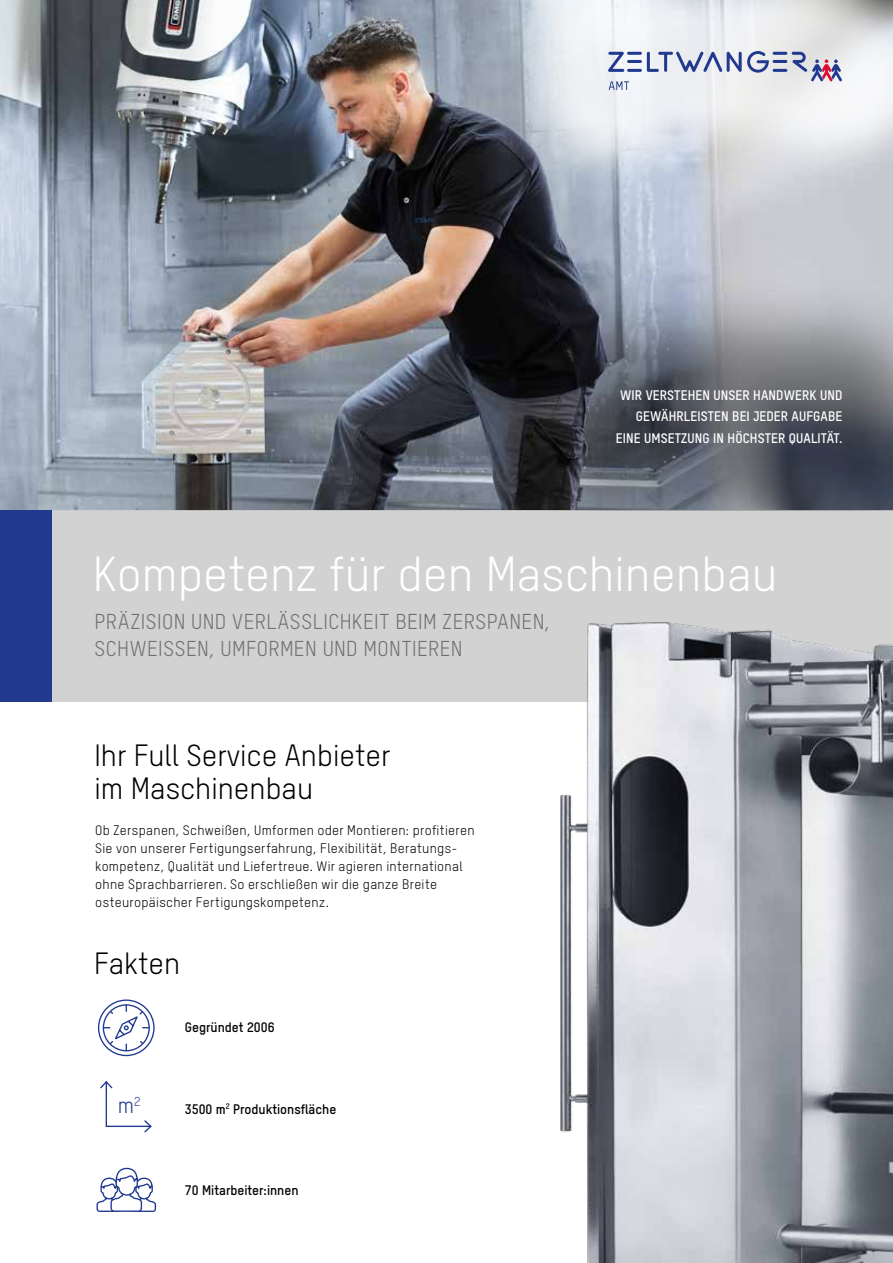
<style>
.page{position:relative;width:893px;height:1263px;background:#fff}
.page>*{position:absolute;margin:0;border:0;box-sizing:border-box;transform-origin:0 0}
.t1{font:48px "T Star Pro Regular";color:#fff}
.t2{font:30px/33px "T Star Pro Regular";color:#000}
.t3{font:21.75px "T Star Pro Regular";color:#213a8f}
.t4{font:21px/27px "T Star Pro Regular";letter-spacing:.025em;color:#706f6f}
.t5{font:13.5px/18px "T Star Pro Regular";letter-spacing:.02em;color:#000}
.t6{font:13.5px/21.8px "T Star Pro Bold";letter-spacing:.01em;color:#fff;text-align:right}
.t7{font:13.5px "T Star Pro Bold";color:#000}
</style>
<div class="page">
<img style="left:0;top:0;width:893px;height:510px">
<div style="left:506px;top:0;width:387px;height:192px;background:#fff;opacity:.8"></div>
<svg style="left:609px;top:81px;width:20px;height:9px"></svg>
<hr style="left:627px;top:52px;width:15px;height:3px;background:#213a8f;border-radius:2px">
<svg style="left:608px;top:52px;width:16px;height:20px"></svg>
<hr style="left:627px;top:69px;width:15px;height:3px;background:#213a8f;border-radius:2px">
<hr style="left:627px;top:60px;width:15px;height:3px;background:#213a8f;border-radius:2px">
<hr style="left:773px;top:52px;width:14px;height:3px;background:#213a8f;border-radius:2px">
<hr style="left:773px;top:69px;width:14px;height:3px;background:#213a8f;border-radius:2px">
<hr style="left:773px;top:60px;width:14px;height:3px;background:#213a8f;border-radius:2px">
<svg style="left:647px;top:51px;width:122px;height:22px"></svg>
<svg style="left:792px;top:52px;width:50px;height:29px"></svg>
<div style="left:51px;top:510px;width:842px;height:192px;background:#cecece"></div>
<div style="left:0;top:510px;width:51px;height:192px;background:#213a8f"></div>
<img style="left:560px;top:622px;width:333px;height:641px">
<svg style="left:97px;top:999px;width:58px;height:58px"></svg>
<svg style="left:96px;top:1167px;width:61px;height:45px"></svg>
<svg style="left:100px;top:1081px;width:52px;height:52px"></svg>
<div style="left:506px;top:277px;width:387px;height:233px;background:#000;opacity:.4"></div>
<p class="t6" style="left:616px;top:383px;width:228px">WIR VERSTEHEN UNSER HANDWERK UND<br>GEWÄHRLEISTEN BEI JEDER AUFGABE<br>EINE UMSETZUNG IN HÖCHSTER QUALITÄT.</p>
<h1 class="t1" style="left:93px;top:540px;width:686px">Kompetenz für den Maschinenbau</h1>
<h3 class="t4" style="left:94px;top:607px;width:457px">PRÄZISION UND VERLÄSSLICHKEIT BEIM ZERSPANEN,<br>SCHWEISSEN, UMFORMEN UND MONTIEREN</h3>
<h2 class="t2" style="left:94px;top:737px;width:298px">Ihr Full Service Anbieter im Maschinenbau</h2>
<p class="t5" style="left:95px;top:820px;width:381px">Ob Zerspanen, Schweißen, Umformen oder Montieren: profitieren Sie von unserer Fertigungserfahrung, Flexibilität, Beratungs&shy;kompetenz, Qualität und Liefertreue. Wir agieren international ohne Sprachbarrieren. So erschließen wir die ganze Breite osteuropäischer Fertigungskompetenz.</p>
<h2 class="t2" style="left:94px;top:945px;width:88px">Fakten</h2>
<h3 class="t3" style="left:118px;top:1090px;width:24px">m<sup>2</sup></h3>
<p class="t7" style="left:185px;top:1017px;width:91px">Gegründet 2006</p>
<p class="t7" style="left:185px;top:1099px;width:153px">3500 m<sup>2</sup> Produktionsfläche</p>
<p class="t7" style="left:185px;top:1180px;width:115px">70 Mitarbeiter:innen</p>
</div>
